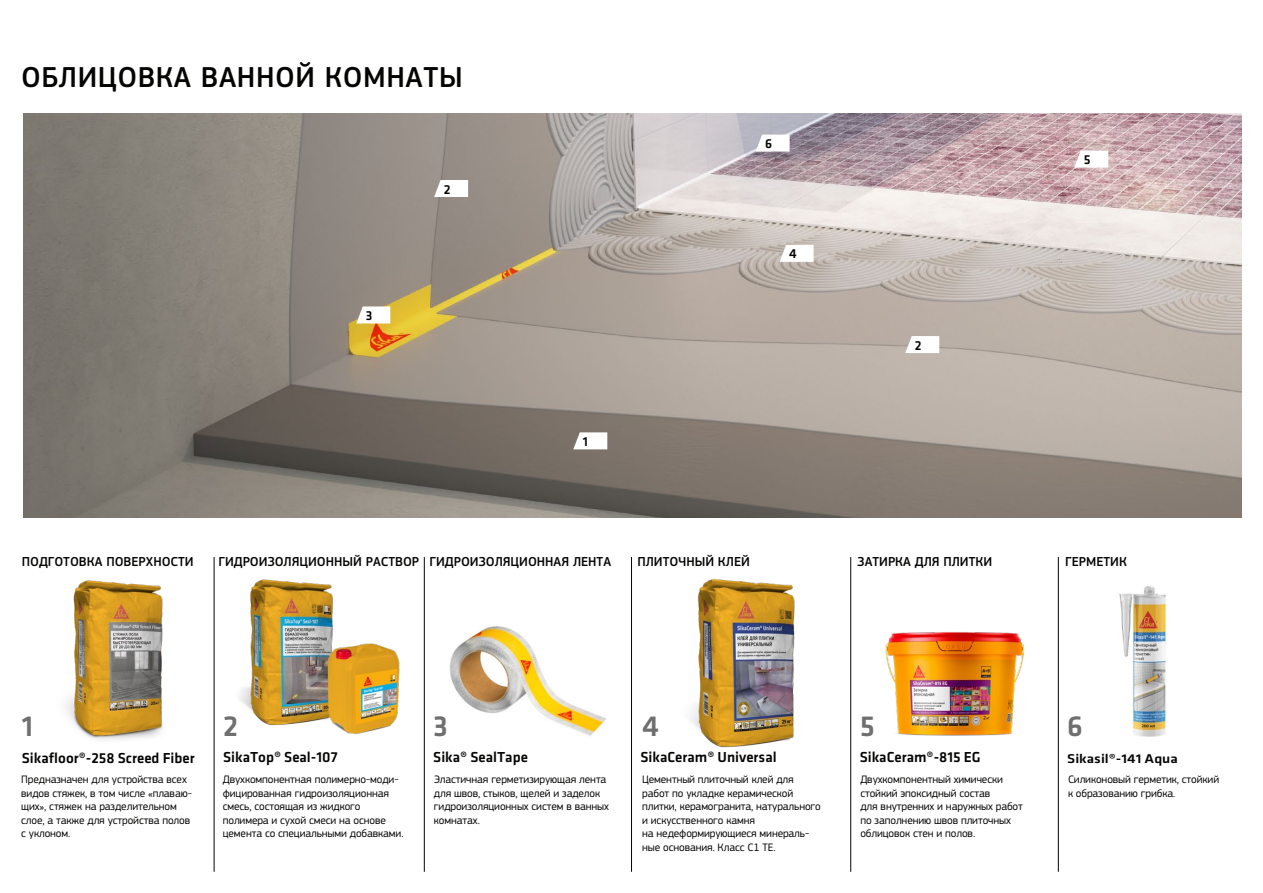
<style>
.page{position:relative;width:1263px;height:893px;background:#fff}
.page>*{position:absolute;margin:0;border:0;box-sizing:border-box;transform-origin:0 0}
.t1{font:500 30px "PF Square Sans Pro";letter-spacing:.02em;color:#040503}
.t2{font:500 30px "Klavika";color:#6f6f6f}
.t3{font:500 15px "Klavika";color:#040503}
.t4{font:500 13.5px "PF Square Sans Pro";color:#040503}
.t5{font:500 13.5px "Klavika";color:#040503}
.t6{font:500 13.2px "Klavika";color:#040503;scale:1.14 1}
.t7{font:11.25px/13.5px "PF Square Sans Pro";letter-spacing:-.01em;color:#040503}
</style>
<div class="page">
<img style="left:1119px;top:586px;width:48px;height:151px">
<img style="left:23px;top:113px;width:1219px;height:405px">
<svg style="left:573px;top:432px;width:34px;height:17px"></svg>
<svg style="left:905px;top:336px;width:34px;height:17px"></svg>
<svg style="left:756px;top:135px;width:34px;height:17px"></svg>
<svg style="left:434px;top:180px;width:34px;height:17px"></svg>
<svg style="left:780px;top:245px;width:34px;height:17px"></svg>
<svg style="left:1074px;top:151px;width:34px;height:17px"></svg>
<svg style="left:356px;top:306px;width:34px;height:17px"></svg>
<hr style="left:631px;top:557px;width:1px;height:315px;background:#040503">
<hr style="left:850px;top:557px;width:1px;height:315px;background:#040503">
<hr style="left:214px;top:557px;width:1px;height:315px;background:#040503">
<hr style="left:424px;top:557px;width:1px;height:315px;background:#040503">
<img style="left:66px;top:580px;width:97px;height:160px">
<img style="left:239px;top:579px;width:161px;height:155px">
<img style="left:449px;top:626px;width:157px;height:110px">
<img style="left:691px;top:579px;width:104px;height:169px">
<hr style="left:1058px;top:557px;width:1px;height:315px;background:#040503">
<img style="left:885px;top:632px;width:139px;height:104px">
<h1 class="t1" style="left:21px;top:59px;width:443px">ОБЛИЦОВКА ВАННОЙ КОМНАТЫ</h1>
<p class="t5" style="left:366px;top:306px;width:8px">3</p>
<p class="t5" style="left:444px;top:180px;width:8px">2</p>
<p class="t5" style="left:765px;top:135px;width:9px">6</p>
<p class="t5" style="left:789px;top:245px;width:9px">4</p>
<p class="t5" style="left:583px;top:432px;width:7px">1</p>
<p class="t4" style="left:22px;top:553px;width:173px">ПОДГОТОВКА ПОВЕРХНОСТИ</p>
<p class="t4" style="left:218px;top:553px;width:394px">ГИДРОИЗОЛЯЦИОННЫЙ РАСТВОР ГИДРОИЗОЛЯЦИОННАЯ ЛЕНТА</p>
<p class="t4" style="left:637px;top:553px;width:114px">ПЛИТОЧНЫЙ КЛЕЙ</p>
<p class="t5" style="left:915px;top:336px;width:8px">2</p>
<p class="t4" style="left:858px;top:553px;width:136px">ЗАТИРКА ДЛЯ ПЛИТКИ</p>
<p class="t5" style="left:1084px;top:151px;width:8px">5</p>
<p class="t4" style="left:1065px;top:553px;width:63px">ГЕРМЕТИК</p>
<h1 class="t2" style="left:22px;top:705px;width:13px">1</h1>
<h1 class="t2" style="left:223px;top:705px;width:17px">2</h1>
<h1 class="t2" style="left:433px;top:705px;width:16px">3</h1>
<h2 class="t3" style="left:22px;top:748px;width:174px">Sikafloor®-258 Screed Fiber</h2>
<h2 class="t3" style="left:223px;top:747px;width:116px">SikaTop® Seal-107</h2>
<h2 class="t3" style="left:433px;top:747px;width:96px">Sika® SealTape</h2>
<h1 class="t2" style="left:642px;top:705px;width:18px">4</h1>
<h2 class="t3" style="left:640px;top:747px;width:138px">SikaCeram® Universal</h2>
<h1 class="t2" style="left:860px;top:705px;width:17px">5</h1>
<h2 class="t3" style="left:860px;top:747px;width:123px">SikaCeram®-815 EG</h2>
<p class="t7" style="left:21px;top:773px;width:172px">Предназначен для устройства всех видов стяжек, в том числе «плаваю&shy;щих», стяжек на разделительном слое, а также для устройства полов с уклоном.</p>
<p class="t7" style="left:223px;top:773px;width:182px">Двухкомпонентная полимерно-моди&shy;фицированная гидроизоляционная смесь, состоящая из жидкого полимера и сухой смеси на основе цемента со специальными добавками.</p>
<p class="t7" style="left:434px;top:773px;width:176px">Эластичная герметизирующая лента для швов, стыков, щелей и заделок гидроизоляционных систем в ванных комнатах.</p>
<p class="t7" style="left:642px;top:773px;width:180px">Цементный плиточный клей для работ по укладке керамической плитки, керамогранита, натурального и искусственного камня<br>на недеформирующиеся минераль&shy;ные основания. Класс C1 TE.</p>
<p class="t7" style="left:860px;top:773px;width:164px">Двухкомпонентный химически стойкий эпоксидный состав<br>для внутренних и наружных работ по заполнению швов плиточных облицовок стен и полов.</p>
<h1 class="t2" style="left:1067px;top:705px;width:17px">6</h1>
<p class="t7" style="left:1068px;top:773px;width:153px">Силиконовый герметик, стойкий к образованию грибка.</p>
<p class="t6" style="left:1067px;top:750px;width:98px">Sikasil®-141 Aqua</p>
</div>
